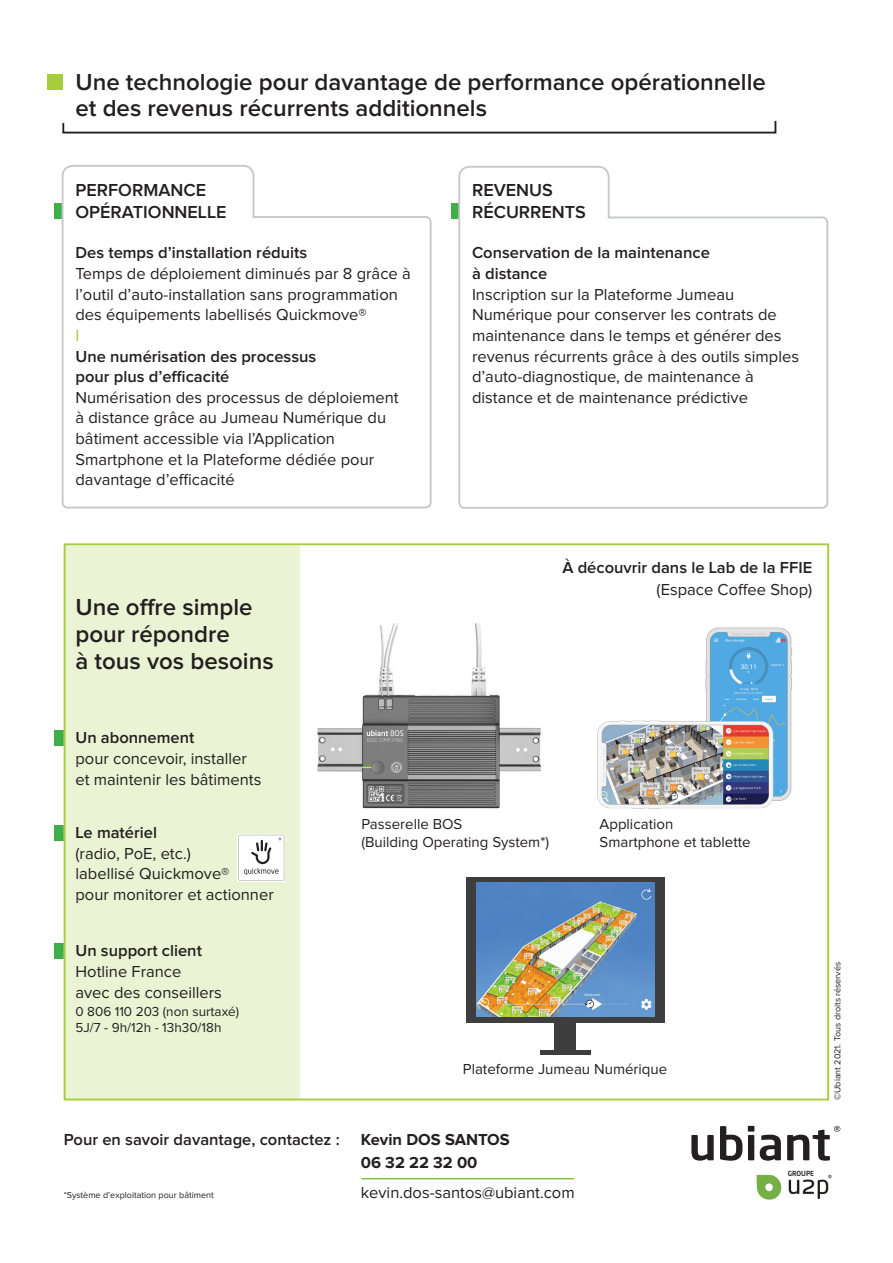
<style>
.page{position:relative;width:893px;height:1263px;background:#fff}
.page>*{position:absolute;margin:0;border:0;box-sizing:border-box;transform-origin:0 0}
.t1{font:600 24px/27px "Proxima Nova";color:#231f20}
.t2{font:600 18px "Proxima Nova";color:#231f20}
.t3{font:16.8px "Proxima Nova";color:#a6ce39}
.t4{font:16.5px/20.7px "Proxima Nova";color:#231f20}
.t5{font:600 16.5px/20.7px "Proxima Nova";color:#231f20}
.t6{font:700 16.5px "Proxima Nova";color:#231f20}
.t7{font:15px/18px "Proxima Nova";color:#231f20}
.t8{font:13.5px "Proxima Nova";color:#231f20}
.t9{font:9px "Proxima Nova";color:#231f20}
.t10{font:500 6.9px "Neo Sans Std";color:#231f20}
.s1{font-weight:600}
.s2{font-family:"Proxima Nova Extrabld"}
</style>
<div class="page">
<svg style="left:54px;top:730px;width:13px;height:16px"></svg>
<svg style="left:54px;top:943px;width:13px;height:16px"></svg>
<svg style="left:54px;top:825px;width:13px;height:16px"></svg>
<div style="left:67px;top:546px;width:233px;height:551px;background:#eaf3d4"></div>
<div style="left:47px;top:74px;width:16px;height:16px;background:#a6ce39"></div>
<div style="left:54px;top:203px;width:16px;height:16px;background:#40ae49"></div>
<div style="left:451px;top:203px;width:16px;height:16px;background:#40ae49"></div>
<svg style="left:691px;top:1135px;width:23px;height:25px"></svg>
<svg style="left:720px;top:1126px;width:22px;height:35px"></svg>
<svg style="left:748px;top:1126px;width:6px;height:34px"></svg>
<svg style="left:760px;top:1135px;width:21px;height:26px"></svg>
<svg style="left:787px;top:1126px;width:53px;height:35px"></svg>
<svg style="left:61px;top:165px;width:371px;height:344px"></svg>
<svg style="left:458px;top:166px;width:371px;height:343px"></svg>
<svg style="left:62px;top:120px;width:715px;height:14px"></svg>
<div style="left:466px;top:877px;width:198px;height:145px;background:#3e3e3f"></div>
<img style="left:476px;top:883px;width:178px;height:133px">
<div style="left:554px;top:1021px;width:22px;height:30px;background:#3e3e3f"></div>
<hr style="left:540px;top:1050px;width:50px;height:4px;background:#3e3e3f">
<hr style="left:361px;top:1178px;width:213px;height:1px;background:#7fc241">
<svg style="left:238px;top:834px;width:47px;height:47px"></svg>
<svg style="left:238px;top:835px;width:46px;height:45px"></svg>
<img style="left:756px;top:1174px;width:76px;height:26px">
<img style="left:317px;top:623px;width:224px;height:186px">
<img style="left:705px;top:627px;width:87px;height:174px">
<img style="left:597px;top:718px;width:185px;height:91px">
<p class="t1" style="left:75px;top:70px;width:692px">Une technologie pour davantage de performance opérationnelle</p>
<p class="t1" style="left:75px;top:96px;width:413px">et des revenus récurrents additionnels</p>
<p class="t2" style="left:75px;top:181px;width:132px">PERFORMANCE</p>
<p class="t2" style="left:75px;top:204px;width:153px">OPÉRATIONNELLE</p>
<p class="t5" style="left:75px;top:243px;width:233px">Des temps d’installation réduits</p>
<p class="t4" style="left:75px;top:264px;width:337px">Temps de déploiement diminués par 8 grâce à l’outil d’auto-installation sans programmation des équipements labellisés Quickmove®</p>
<p class="t3" style="left:75px;top:328px;width:6px">I</p>
<p class="t5" style="left:75px;top:346px;width:242px">Une numérisation des processus pour plus d’efficacité</p>
<p class="t4" style="left:75px;top:388px;width:325px">Numérisation des processus de déploiement</p>
<p class="t4" style="left:75px;top:408px;width:312px">à distance grâce au Jumeau Numérique du</p>
<p class="t4" style="left:75px;top:429px;width:261px">bâtiment accessible via l’Application</p>
<p class="t4" style="left:75px;top:450px;width:300px">Smartphone et la Plateforme dédiée pour</p>
<p class="t4" style="left:75px;top:470px;width:161px">davantage d’efficacité</p>
<p class="t2" style="left:472px;top:181px;width:82px">REVENUS</p>
<p class="t2" style="left:472px;top:204px;width:115px">RÉCURRENTS</p>
<p class="t5" style="left:472px;top:243px;width:239px">Conservation de la maintenance</p>
<p class="t5" style="left:472px;top:264px;width:77px">à distance</p>
<p class="t4" style="left:472px;top:285px;width:329px">Inscription sur la Plateforme Jumeau Numérique pour conserver les contrats de maintenance dans le temps et générer des revenus récurrents grâce à des outils simples d’auto-diagnostique, de maintenance à distance et de maintenance prédictive</p>
<p class="t1" style="left:75px;top:594px;width:179px">Une offre simple pour répondre</p>
<p class="t1" style="left:75px;top:648px;width:200px">à tous vos besoins</p>
<p class="t5" style="left:562px;top:558px;width:251px">À découvrir dans le Lab de la FFIE</p>
<p class="t4" style="left:657px;top:580px;width:157px">(Espace Coffee Shop)</p>
<p class="t4" style="left:75px;top:728px;width:187px"><span class="s1">Un abonnement<br></span>pour concevoir, installer et maintenir les bâtiments</p>
<p class="t5" style="left:75px;top:823px;width:83px">Le matériel</p>
<p class="t4" style="left:75px;top:843px;width:117px">(radio, PoE, etc.)</p>
<p class="t4" style="left:75px;top:864px;width:155px">labellisé Quickmove®</p>
<p class="t4" style="left:75px;top:885px;width:200px">pour monitorer et actionner</p>
<p class="t5" style="left:75px;top:941px;width:128px">Un support client</p>
<p class="t4" style="left:75px;top:962px;width:107px">Hotline France</p>
<p class="t4" style="left:75px;top:982px;width:148px">avec des conseillers</p>
<p class="t8" style="left:75px;top:1005px;width:165px">0 806 110 203 (non surtaxé)</p>
<p class="t8" style="left:75px;top:1021px;width:148px">5J/7 - 9h/12h - 13h30/18h</p>
<p class="t7" style="left:361px;top:816px;width:189px">Passerelle BOS<br>(Building Operating System*)</p>
<p class="t7" style="left:600px;top:816px;width:75px">Application</p>
<p class="t7" style="left:600px;top:834px;width:153px">Smartphone et tablette</p>
<p class="t7" style="left:463px;top:1060px;width:206px">Plateforme Jumeau Numérique</p>
<p class="t5" style="left:64px;top:1130px;width:277px">Pour en savoir davantage, contactez :</p>
<p class="t6" style="left:361px;top:1132px;width:150px">Kevin DOS SANTOS</p>
<p class="t6" style="left:361px;top:1155px;width:118px">06 32 22 32 00</p>
<p class="t4" style="left:361px;top:1183px;width:215px">kevin.dos-santos@ubiant.com</p>
<p class="t9" style="left:64px;top:1191px;width:151px">*Système d’exploitation pour bâtiment</p>
<p class="t9" style="left:833px;top:1100px;width:139px;rotate:-90deg"><span class="s2">©</span>Ubiant 2021. Tous droits réservés</p>
<p class="t10" style="left:788px;top:1169px;width:28px">GROUPE</p>
</div>
